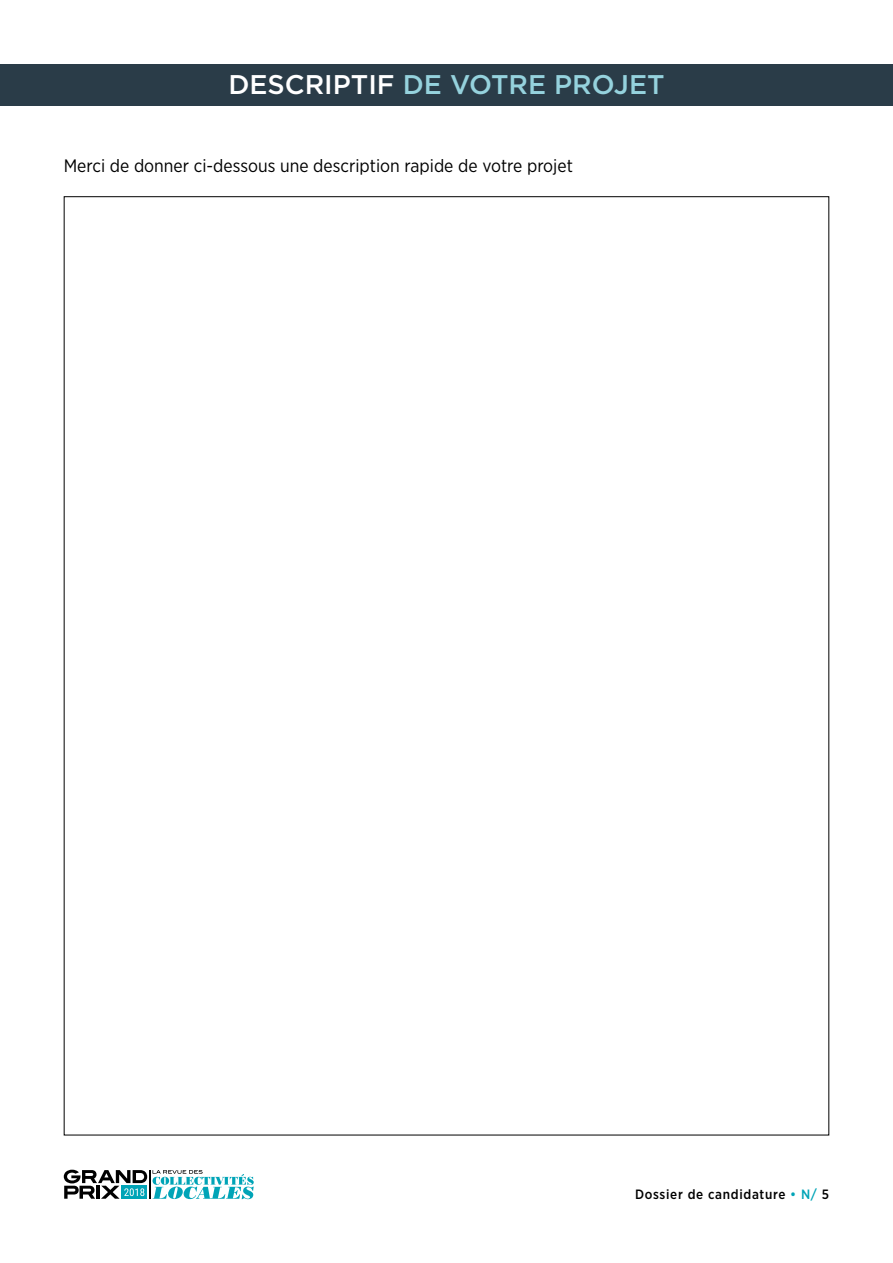
<style>
.page{position:relative;width:893px;height:1263px;background:#fff}
.page>*{position:absolute;margin:0;border:0;box-sizing:border-box;transform-origin:0 0}
.t1{font:500 27px "Gotham";color:#95d2dd}
.t2{font:18px "Gotham Narrow";color:#000}
.t3{font:500 13.5px "Gotham Narrow";letter-spacing:.05em;color:#000}
.s1{color:#fff}
.s2{color:#00a4b7}
</style>
<div class="page">
<svg style="left:64px;top:1170px;width:190px;height:29px"></svg>
<div style="left:0;top:64px;width:893px;height:41px;background:#2a3c48"></div>
<h1 class="t1" style="left:228px;top:67px;width:438px"><span class="s1">DESCRIPTIF</span> DE VOTRE PROJET</h1>
<p class="t2" style="left:64px;top:154px;width:511px">Merci de donner ci-dessous une description rapide de votre projet</p>
<p class="t3" style="left:635px;top:1186px;width:196px">Dossier de candidature <span class="s2">• N/</span> 5</p>
</div>
